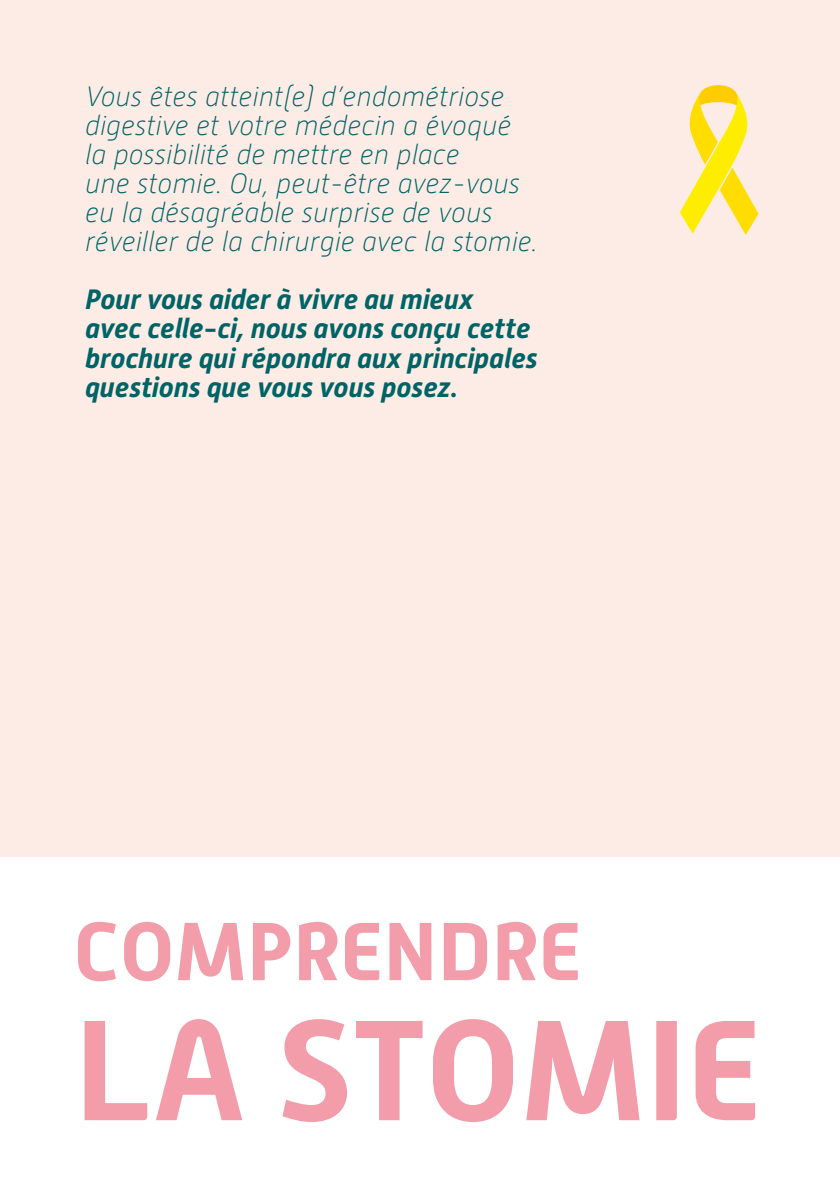
<style>
.page{position:relative;width:840px;height:1191px;background:#fff}
.page>*{position:absolute;margin:0;border:0;box-sizing:border-box;transform-origin:0 0}
.t1{font:700 142.2px "Alwyn New";color:#f39daa}
.t2{font:700 82px "Alwyn New";color:#f39daa}
.t3{font:italic 100 28px/29px "Alwyn New";color:#006366}
.t4{font:italic 700 28px/29px "Alwyn New";color:#006366}
</style>
<div class="page">
<div style="left:0;top:0;width:839px;height:856px;background:#fdece5"></div>
<svg style="left:680px;top:85px;width:78px;height:150px"></svg>
<p class="t3" style="left:85px;top:82px;width:454px">Vous êtes atteint(e) d’endométriose digestive et votre médecin a évoqué la possibilité de mettre en place<br>une stomie. Ou, peut-être avez-vous eu la désagréable surprise de vous réveiller de la chirurgie avec la stomie.</p>
<p class="t4" style="left:85px;top:285px;width:453px">Pour vous aider à vivre au mieux<br>avec celle-ci, nous avons conçu cette brochure qui répondra aux principales questions que vous vous posez.</p>
<h2 class="t2" style="left:74px;top:904px;width:509px">COMPRENDRE</h2>
<h1 class="t1" style="left:74px;top:988px;width:689px">LA STOMIE</h1>
</div>
